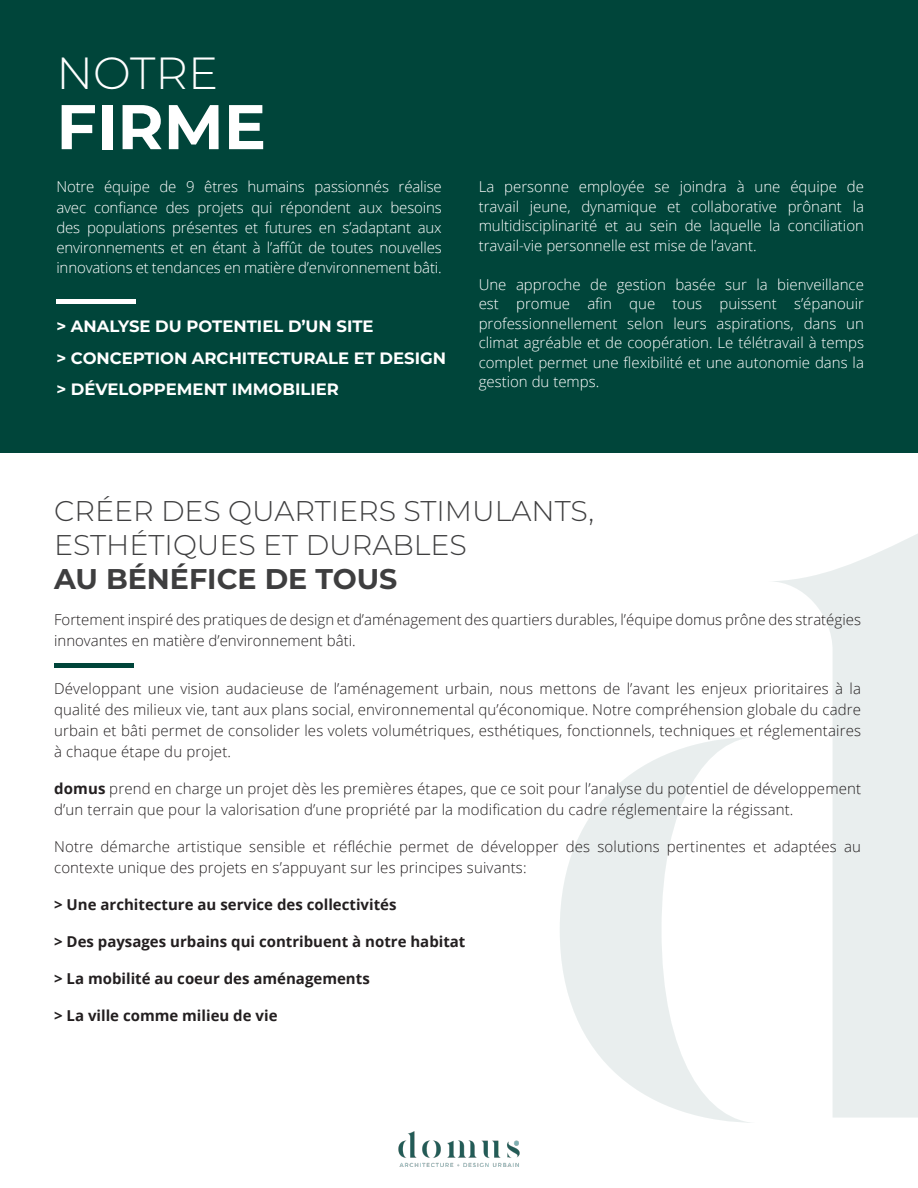
<style>
.page{position:relative;width:918px;height:1188px;background:#fff}
.page>*{position:absolute;margin:0;border:0;box-sizing:border-box;transform-origin:0 0}
.Headline_1{font:700 63px "Montserrat";color:#fff}
.Headline_1-2{font:300 45px "Montserrat";color:#fff}
.Headline_1-3{font:300 28.5px/34.2px "Montserrat";color:#3e3e3f}
.Headline_1-4{font:700 28.5px "Montserrat";color:#3e3e3f}
.t1{font:700 16.5px "Montserrat";color:#fff}
.t2{font:300 15px/21px "Open Sans";letter-spacing:.01em;color:#231f20}
.t3{font:300 15px/19.5px "Open Sans";color:#fff;text-align:justify}
.t4{font:700 15px "Open Sans";color:#231f20}
.s1{font-weight:700}
</style>
<div class="page">
<div style="left:0;top:0;width:918px;height:453px;background:#00453a"></div>
<svg style="left:560px;top:534px;width:358px;height:589px"></svg>
<hr style="left:56px;top:299px;width:80px;height:4px;background:#fff">
<hr style="left:54px;top:664px;width:79px;height:4px;background:#00453a">
<img style="left:398px;top:1132px;width:122px;height:34px">
<p class="Headline_1-2" style="left:56px;top:43px;width:163px">NOTRE</p>
<p class="Headline_1" style="left:56px;top:81px;width:211px">FIRME</p>
<p class="t3" style="left:56px;top:176px;width:387px;line-height:20.2px">Notre équipe de 9 êtres humains passionnés réalise avec confiance des projets qui répondent aux besoins des populations présentes et futures en s’adaptant aux environnements et en étant à l’affût de toutes nouvelles innovations et tendances en matière d’environnement bâti.</p>
<p class="t1" style="left:56px;top:315px;width:319px">&gt; ANALYSE DU POTENTIEL D’UN SITE</p>
<p class="t1" style="left:56px;top:346px;width:391px">&gt; CONCEPTION ARCHITECTURALE ET DESIGN</p>
<p class="t1" style="left:56px;top:377px;width:284px">&gt; DÉVELOPPEMENT IMMOBILIER</p>
<p class="t3" style="left:479px;top:177px;width:387px">La personne employée se joindra à une équipe de travail jeune, dynamique et collaborative prônant la multidisciplinarité et au sein de laquelle la conciliation travail-vie personnelle est mise de l’avant.</p>
<p class="t3" style="left:479px;top:274px;width:387px">Une approche de gestion basée sur la bienveillance est promue afin que tous puissent s’épanouir professionnellement selon leurs aspirations, dans un climat agréable et de coopération. Le télétravail à temps complet permet une flexibilité et une autonomie dans la gestion du temps.</p>
<p class="Headline_1-3" style="left:54px;top:493px;width:541px">CRÉER DES QUARTIERS STIMULANTS,<br>ESTHÉTIQUES ET DURABLES</p>
<p class="Headline_1-4" style="left:54px;top:559px;width:345px">AU BÉNÉFICE DE TOUS</p>
<p class="t2" style="left:54px;top:609px;width:808px">Fortement inspiré des pratiques de design et d’aménagement des quartiers durables, l’équipe domus prône des stratégies innovantes en matière d’environnement bâti.</p>
<p class="t2" style="left:54px;top:678px;width:808px;text-align:justify">Développant une vision audacieuse de l’aménagement urbain, nous mettons de l’avant les enjeux prioritaires à la qualité des milieux vie, tant aux plans social, environnemental qu’économique. Notre compréhension globale du cadre urbain et bâti permet de consolider les volets volumétriques, esthétiques, fonctionnels, techniques et réglementaires à chaque étape du projet.</p>
<p class="t2" style="left:54px;top:778px;width:809px"><span class="s1">domus</span> prend en charge un projet dès les premières étapes, que ce soit pour l’analyse du potentiel de développement d’un terrain que pour la valorisation d’une propriété par la modification du cadre réglementaire la régissant.</p>
<p class="t2" style="left:54px;top:836px;width:808px">Notre démarche artistique sensible et réfléchie permet de développer des solutions pertinentes et adaptées au contexte unique des projets en s’appuyant sur les principes suivants:</p>
<p class="t4" style="left:54px;top:894px;width:344px">&gt; Une architecture au service des collectivités</p>
<p class="t4" style="left:54px;top:931px;width:413px">&gt; Des paysages urbains qui contribuent à notre habitat</p>
<p class="t4" style="left:54px;top:968px;width:317px">&gt; La mobilité au coeur des aménagements</p>
<p class="t4" style="left:54px;top:1005px;width:225px">&gt; La ville comme milieu de vie</p>
</div>
